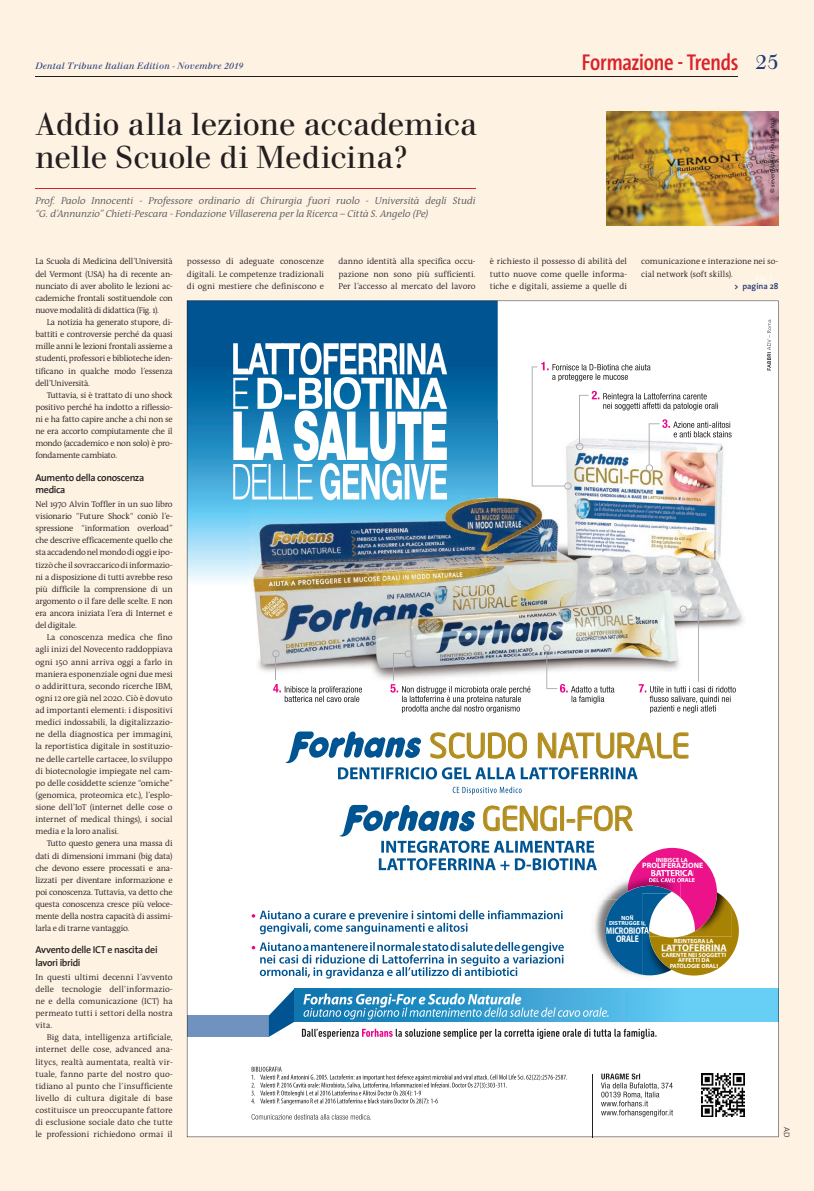
<style>
.page{position:relative;width:814px;height:1191px;background:#fef2e3}
.page>*{position:absolute;margin:0;border:0;box-sizing:border-box;transform-origin:0 0}
.t1{font:33.3px "UTM Neo Sans Intel";color:#b28d1e}
.t2{font:32.4px "UTM Neo Sans Intel";color:#b28d1e}
.t3{font:31px/33px "Walbaum";letter-spacing:-.01em;color:#231f20}
.t4{font:600 23px "The Sans Cd LF6";letter-spacing:-.01em;color:#da2128}
.t5{font:20px "Walbaum";color:#233a77}
.t6{font:italic 300 10px/13px "The Antiqua B4 i";letter-spacing:-.005em;color:#57585a}
.t7{font:600 10px/12.1px "The Sans";letter-spacing:-.03em;color:#231f20}
.t8{font:700 9.7px/8.2px "Myriad";letter-spacing:-.015em;color:#fff;text-align:center;scale:.79 1}
.t9{font:700 9.7px "Myriad";letter-spacing:-.015em;color:#fff}
.t10{font:italic 9px "Walbaum";letter-spacing:.025em;color:#233a77}
.t11{font:700 9px "Myriad";letter-spacing:-.025em;color:#fff}
.t12{font:300 8.5px/12.1px "The Antiqua B4";letter-spacing:-.01em;color:#231f20;text-align:justify}
.t13{font:600 8.5px "The Sans";color:#233a77}
.t14{font:300 8px "The Sans";color:#231f20}
.t15{font:700 7.8px "Myriad";color:#fff}
.t16{font:700 6.1px/5.3px "Myriad";color:#fff;text-align:center}
.t17{font:6px "The Sans";letter-spacing:.015em;color:#231f20}
.t18{font:700 5.9px/5.9px "Myriad";color:#fff;text-align:center}
.s1{font-weight:700;font-size:8px}
</style>
<div class="page">
<hr style="left:35px;top:76px;width:703px;height:1px;background:#231f20">
<img style="left:187px;top:300px;width:591px;height:837px">
<hr style="left:35px;top:188px;width:440px;height:1px;background:#da2128">
<img style="left:606px;top:111px;width:172px;height:115px">
<h3 class="t4" style="left:582px;top:50px;width:158px">Formazione - Trends</h3>
<p class="t10" style="left:35px;top:61px;width:209px">Dental Tribune Italian Edition - Novembre 2019</p>
<h3 class="t5" style="left:756px;top:50px;width:24px">25</h3>
<h3 class="t3" style="left:35px;top:108px;width:443px">Addio alla lezione accademica nelle Scuole di Medicina?</h3>
<p class="t6" style="left:35px;top:195px;width:441px">Prof. Paolo Innocenti - Professore ordinario di Chirurgia fuori ruolo - Università degli Studi “G. d’Annunzio” Chieti-Pescara - Fondazione Villaserena per la Ricerca – Città S. Angelo (Pe)</p>
<p class="t12" style="left:35px;top:256px;width:139px">La Scuola di Medicina dell’Università del Vermont (USA) ha di recente an&shy;nunciato di aver abolito le lezioni ac&shy;cademiche frontali sostituendole con nuove modalità di didattica (Fig. 1).</p>
<p class="t12" style="left:35px;top:316px;width:139px;text-indent:11px">La notizia ha generato stupore, di&shy;battiti e controversie perché da quasi mille anni le lezioni frontali assieme a studenti, professori e biblioteche iden&shy;tificano in qualche modo l’essenza dell’Università.</p>
<p class="t12" style="left:35px;top:389px;width:139px;text-indent:11px">Tuttavia, si è trattato di uno shock positivo perché ha indotto a riflessio&shy;ni e ha fatto capire anche a chi non se ne era accorto compiutamente che il mondo (accademico e non solo) è pro&shy;fondamente cambiato.</p>
<p class="t7" style="left:35px;top:471px;width:110px">Aumento della conoscenza medica</p>
<p class="t12" style="left:35px;top:498px;width:139px">Nel 1970 Alvin Toffler in un suo libro visionario “Future Shock“ coniò l’e&shy;spressione “information overload” che descrive efficacemente quello che sta accadendo nel mondo di oggi e ipo&shy;tizzò che il sovraccarico di informazio&shy;ni a disposizione di tutti avrebbe reso più difficile la comprensione di un argomento o il fare delle scelte. E non era ancora iniziata l’era di Internet e del digitale.</p>
<p class="t12" style="left:35px;top:631px;width:139px;text-indent:11px">La conoscenza medica che fino agli inizi del Novecento raddoppiava ogni 150 anni arriva oggi a farlo in maniera esponenziale ogni due mesi o addirittura, secondo ricerche IBM, ogni 12 ore già nel 2020. Ciò è dovuto ad importanti elementi: i dispositivi medici indossabili, la digitalizzazio&shy;ne della diagnostica per immagini, la reportistica digitale in sostituzio&shy;ne delle cartelle cartacee, lo sviluppo di biotecnologie impiegate nel cam&shy;po delle cosiddette scienze “omiche” (genomica, proteomica etc.), l’esplo&shy;sione dell’IoT (internet delle cose o internet of medical things), i social media e la loro analisi.</p>
<p class="t12" style="left:35px;top:838px;width:139px;text-indent:11px">Tutto questo genera una massa di dati di dimensioni immani (big data) che devono essere processati e ana&shy;lizzati per diventare informazione e poi conoscenza. Tuttavia, va detto che questa conoscenza cresce più veloce&shy;mente della nostra capacità di assimi&shy;larla e di trarne vantaggio.</p>
<p class="t7" style="left:35px;top:943px;width:124px">Avvento delle ICT e nascita dei lavori ibridi</p>
<p class="t12" style="left:35px;top:971px;width:139px">In questi ultimi decenni l’avvento delle tecnologie dell’informazio&shy;ne e della comunicazione (ICT) ha permeato tutti i settori della nostra vita.</p>
<p class="t12" style="left:35px;top:1031px;width:139px;text-indent:11px">Big data, intelligenza artificiale, internet delle cose, advanced ana&shy;litycs, realtà aumentata, realtà vir&shy;tuale, fanno parte del nostro quo&shy;tidiano al punto che l’insufficiente livello di cultura digitale di base costituisce un preoccupante fattore di esclusione sociale dato che tutte le professioni richiedono ormai il</p>
<p class="t17" style="left:767px;top:193px;width:77px;rotate:-90deg">©&lt;sevenMaps7/Shutterstock</p>
<p class="t12" style="left:187px;top:256px;width:139px">possesso di adeguate conoscenze digitali. Le competenze tradizionali di ogni mestiere che definiscono e</p>
<p class="t12" style="left:338px;top:256px;width:139px">danno identità alla specifica occu&shy;pazione non sono più sufficienti.<br>Per l’accesso al mercato del lavoro</p>
<p class="t12" style="left:490px;top:256px;width:139px">è richiesto il possesso di abilità del tutto nuove come quelle informa&shy;tiche e digitali, assieme a quelle di</p>
<p class="t12" style="left:641px;top:256px;width:139px">comunicazione e interazione nei so&shy;cial network (soft skills).</p>
<p class="t13" style="left:734px;top:279px;width:46px"><span class="s1">&gt;</span> pagina 28</p>
<h1 class="t1" style="left:429px;top:719px;width:261px">SCUDO NATURALE</h1>
<h2 class="t2" style="left:482px;top:793px;width:152px">GENGI-FOR</h2>
<p class="t16" style="left:656px;top:857px;width:33px">INIBISCE LA</p>
<p class="t15" style="left:642px;top:861px;width:62px">PROLIFERAZIONE</p>
<p class="t11" style="left:650px;top:868px;width:44px">BATTERICA</p>
<p class="t16" style="left:677px;top:877px;width:20px">ORALE</p>
<p class="t18" style="left:609px;top:914px;width:38px">NON<br>DISTRUGGE IL</p>
<p class="t8" style="left:606px;top:926px;width:56px">MICROBIOTA<br>ORALE</p>
<p class="t16" style="left:674px;top:938px;width:41px">REINTEGRA LA</p>
<p class="t9" style="left:661px;top:943px;width:67px">LATTOFERRINA</p>
<p class="t16" style="left:661px;top:952px;width:66px">CARENTE NEI SOGGETTI<br>AFFETTI DA<br>PATOLOGIE ORALI</p>
<p class="t14" style="left:793px;top:1126px;width:12px;rotate:90deg">AD</p>
</div>
